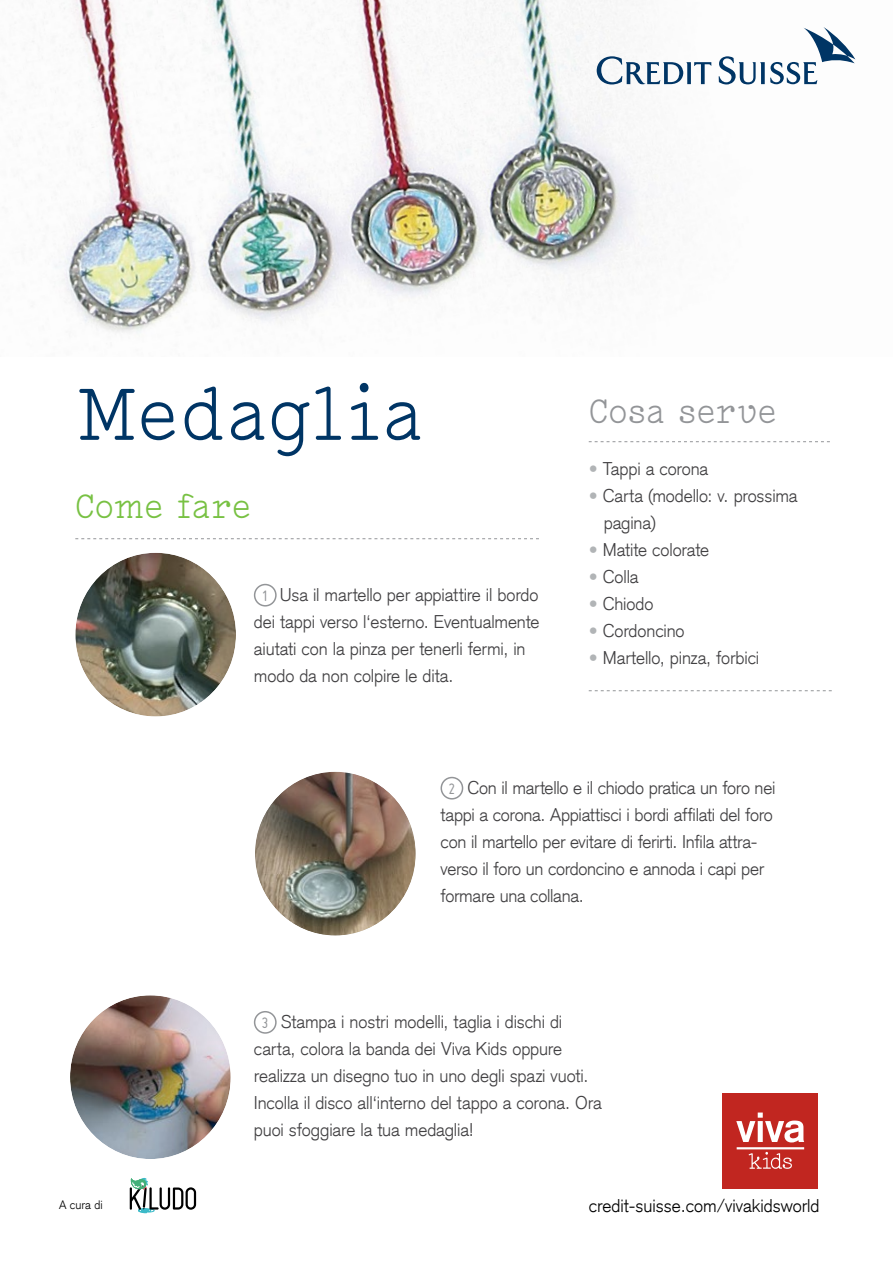
<style>
.page{position:relative;width:893px;height:1263px;background:#fff}
.page>*{position:absolute;margin:0;border:0;box-sizing:border-box;transform-origin:0 0}
.t1{font:78px "Lacrima Serif";letter-spacing:.015em;color:#003565}
.t2{font:36px "Lacrima Serif";letter-spacing:-.005em;color:#939598}
.t3{font:36px "Lacrima Serif";letter-spacing:-.015em;color:#78c143}
.t4{font:300 18px/27px "Credit Suisse Type";letter-spacing:-.01em;color:#414042}
.t5{font:300 18px "Credit Suisse Type";color:#000}
.t6{font:300 12px "Credit Suisse Type";letter-spacing:.01em;color:#000}
.s1{font-family:"Miso";font-weight:400;font-size:16.5px;color:#939598}
.s2{color:#b1b4b6}
</style>
<div class="page">
<img style="left:32px;top:0;width:626px;height:333px">
<svg style="left:589px;top:441px;width:241px;height:1px"></svg>
<svg style="left:589px;top:690px;width:243px;height:1px"></svg>
<svg style="left:75px;top:538px;width:464px;height:1px"></svg>
<div style="left:74px;top:551px;width:163px;height:167px;background:#000;opacity:.1"></div>
<div style="left:68px;top:993px;width:164px;height:167px;background:#000;opacity:.05"></div>
<div style="left:253px;top:769px;width:164px;height:167px;background:#000;opacity:.05"></div>
<div style="left:254px;top:584px;width:23px;height:22px;border:2px solid #939598;border-radius:50%"></div>
<div style="left:441px;top:777px;width:22px;height:22px;border:2px solid #939598;border-radius:50%"></div>
<div style="left:254px;top:1011px;width:23px;height:23px;border:2px solid #939598;border-radius:50%"></div>
<svg style="left:597px;top:26px;width:259px;height:59px"></svg>
<div style="left:722px;top:1093px;width:96px;height:95px;background:#c12620"></div>
<svg style="left:736px;top:1112px;width:68px;height:30px"></svg>
<hr style="left:737px;top:1147px;width:67px;height:2px;background:#fff">
<svg style="left:749px;top:1152px;width:43px;height:17px"></svg>
<svg style="left:130px;top:1178px;width:66px;height:35px"></svg>
<h1 class="t1" style="left:75px;top:367px;width:349px">Medaglia</h1>
<h2 class="t3" style="left:75px;top:485px;width:178px">Come fare</h2>
<p class="t4" style="left:254px;top:581px;width:287px;text-indent:8px"><span class="s1">1</span> Usa il martello per appiattire il bordo dei tappi verso l‘esterno. Eventualmente aiutati con la pinza per tenerli fermi, in modo da non colpire le dita.</p>
<h2 class="t2" style="left:589px;top:389px;width:190px">Cosa serve</h2>
<p class="t4" style="left:589px;top:456px;width:121px"><span class="s2">•</span> Tappi a corona</p>
<p class="t4" style="left:604px;top:483px;width:195px;text-indent:-15px"><span class="s2">•</span> Carta (modello: v. prossima pagina)</p>
<p class="t4" style="left:589px;top:537px;width:122px"><span class="s2">•</span> Matite colorate</p>
<p class="t4" style="left:589px;top:564px;width:51px"><span class="s2">•</span> Colla</p>
<p class="t4" style="left:589px;top:591px;width:66px"><span class="s2">•</span> Chiodo</p>
<p class="t4" style="left:589px;top:618px;width:97px"><span class="s2">•</span> Cordoncino</p>
<p class="t4" style="left:589px;top:645px;width:172px"><span class="s2">•</span> Martello, pinza, forbici</p>
<p class="t4" style="left:441px;top:774px;width:336px;text-indent:8px"><span class="s1">2</span> Con il martello e il chiodo pratica un foro nei tappi a corona. Appiattisci i bordi affilati del foro con il martello per evitare di ferirti. Infila attra&shy;verso il foro un cordoncino e annoda i capi per formare una collana.</p>
<p class="t4" style="left:254px;top:1009px;width:349px;text-indent:8px"><span class="s1">3</span> Stampa i nostri modelli, taglia i dischi di carta, colora la banda dei Viva Kids oppure realizza un disegno tuo in uno degli spazi vuoti.<br>Incolla il disco all‘interno del tappo a corona. Ora puoi sfoggiare la tua medaglia!</p>
<p class="t6" style="left:59px;top:1197px;width:45px">A cura di</p>
<p class="t5" style="left:589px;top:1195px;width:232px">credit-suisse.com/vivakidsworld</p>
</div>
